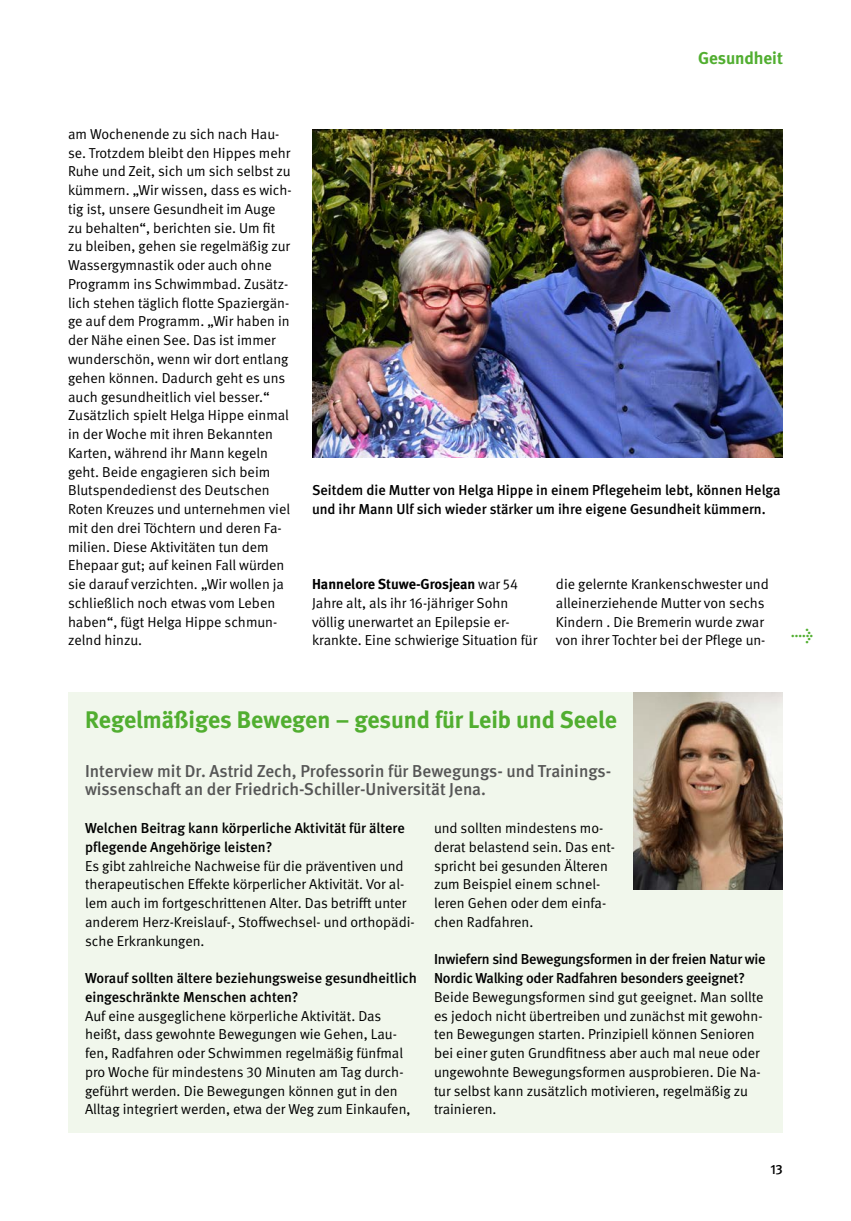
<style>
.page{position:relative;width:851px;height:1221px;background:#fff}
.page>*{position:absolute;margin:0;border:0;box-sizing:border-box;transform-origin:0 0}
.t1{font:25.5px "DGUV Meta";color:#51ae30}
._01_Überschriften_Subhead{font:700 24px "DGUV Meta";color:#51ae30}
._01_Überschriften_12pt_Anleser{font:500 17.25px/18.8px "DGUV Meta";color:#565656}
.t2{font:700 17.25px "DGUV Meta";color:#51ae30}
._01_Überschriften_Fließtext{font:14.4px/18.8px "DGUV Meta";color:#000}
._02_Fließtext_InterviewFrage{font:500 14.4px/18.8px "DGUV Meta";color:#000}
.t3{font:500 13.5px "DGUV Meta";color:#000}
.s1{font-weight:700}
</style>
<div class="page">
<img style="left:312px;top:130px;width:470px;height:328px">
<div style="left:68px;top:692px;width:714px;height:441px;background:#f1f7ec"></div>
<img style="left:634px;top:692px;width:148px;height:197px">
<p class="t2" style="left:698px;top:48px;width:86px">Gesundheit</p>
<p class="_01_Überschriften_Fließtext" style="left:68px;top:125px;width:225px">am Wochenende zu sich nach Hau&shy;se. Trotzdem bleibt den Hippes mehr Ruhe und Zeit, sich um sich selbst zu kümmern. „Wir wissen, dass es wich&shy;tig ist, unsere Gesundheit im Auge zu behalten“, berichten sie. Um fit zu bleiben, gehen sie regelmäßig zur Wassergymnastik oder auch ohne Programm ins Schwimmbad. Zusätz&shy;lich stehen täglich flotte Spaziergän&shy;ge auf dem Programm. „Wir haben in der Nähe einen See. Das ist immer wunderschön, wenn wir dort entlang gehen können. Dadurch geht es uns auch gesundheitlich viel besser.“ Zusätzlich spielt Helga Hippe einmal in der Woche mit ihren Bekannten Karten, während ihr Mann kegeln geht. Beide engagieren sich beim Blutspendedienst des Deutschen Roten Kreuzes und unternehmen viel mit den drei Töchtern und deren Fa&shy;milien. Diese Aktivitäten tun dem Ehepaar gut; auf keinen Fall würden sie darauf verzichten. „Wir wollen ja schließlich noch etwas vom Leben haben“, fügt Helga Hippe schmun&shy;zelnd hinzu.</p>
<p class="_02_Fließtext_InterviewFrage" style="left:312px;top:481px;width:470px">Seitdem die Mutter von Helga Hippe in einem Pflegeheim lebt, können Helga und ihr Mann Ulf sich wieder stärker um ihre eigene Gesundheit kümmern.</p>
<p class="_01_Überschriften_Fließtext" style="left:312px;top:575px;width:227px"><span class="s1">Hannelore Stuwe-Grosjean</span> war 54<br>Jahre alt, als ihr 16-jähriger Sohn völlig unerwartet an Epilepsie er&shy;krankte. Eine schwierige Situation für</p>
<p class="_01_Überschriften_Fließtext" style="left:556px;top:575px;width:214px">die gelernte Krankenschwester und alleinerziehende Mutter von sechs Kindern . Die Bremerin wurde zwar von ihrer Tochter bei der Pflege un-</p>
<h1 class="t1" style="left:791px;top:619px;width:23px">→</h1>
<h3 class="_01_Überschriften_Subhead" style="left:85px;top:705px;width:533px">Regelmäßiges Bewegen – gesund für Leib und Seele</h3>
<p class="_01_Überschriften_12pt_Anleser" style="left:85px;top:762px;width:527px">Interview mit Dr. Astrid Zech, Professorin für Bewegungs- und Trainings&shy;wissenschaft an der Friedrich-Schiller-Universität Jena.</p>
<p class="_02_Fließtext_InterviewFrage" style="left:85px;top:819px;width:321px">Welchen Beitrag kann körperliche Aktivität für ältere pflegende Angehörige leisten?</p>
<p class="_01_Überschriften_Fließtext" style="left:85px;top:856px;width:331px">Es gibt zahlreiche Nachweise für die präventiven und therapeutischen Effekte körperlicher Aktivität. Vor al&shy;lem auch im fortgeschrittenen Alter. Das betrifft unter anderem Herz-Kreislauf-, Stoffwechsel- und orthopädi&shy;sche Erkrankungen.</p>
<p class="_02_Fließtext_InterviewFrage" style="left:85px;top:969px;width:333px">Worauf sollten ältere beziehungsweise gesundheitlich eingeschränkte Menschen achten?</p>
<p class="_01_Überschriften_Fließtext" style="left:85px;top:1006px;width:327px">Auf eine ausgeglichene körperliche Aktivität. Das heißt, dass gewohnte Bewegungen wie Gehen, Lau&shy;fen, Radfahren oder Schwimmen regelmäßig fünfmal pro Woche für mindestens 30 Minuten am Tag durch&shy;geführt werden. Die Bewegungen können gut in den Alltag integriert werden, etwa der Weg zum Einkaufen,</p>
<p class="_01_Überschriften_Fließtext" style="left:434px;top:819px;width:182px">und sollten mindestens mo&shy;derat belastend sein. Das ent&shy;spricht bei gesunden Älteren zum Beispiel einem schnel&shy;leren Gehen oder dem einfa&shy;chen Radfahren.</p>
<p class="_02_Fließtext_InterviewFrage" style="left:434px;top:950px;width:333px">Inwiefern sind Bewegungsformen in der freien Natur wie<br>Nordic Walking oder Radfahren besonders geeignet?</p>
<p class="_01_Überschriften_Fließtext" style="left:434px;top:987px;width:331px">Beide Bewegungsformen sind gut geeignet. Man sollte es jedoch nicht übertreiben und zunächst mit gewohn&shy;ten Bewegungen starten. Prinzipiell können Senioren bei einer guten Grundfitness aber auch mal neue oder ungewohnte Bewegungsformen ausprobieren. Die Na&shy;tur selbst kann zusätzlich motivieren, regelmäßig zu trainieren.</p>
<p class="t3" style="left:770px;top:1161px;width:14px">13</p>
</div>
